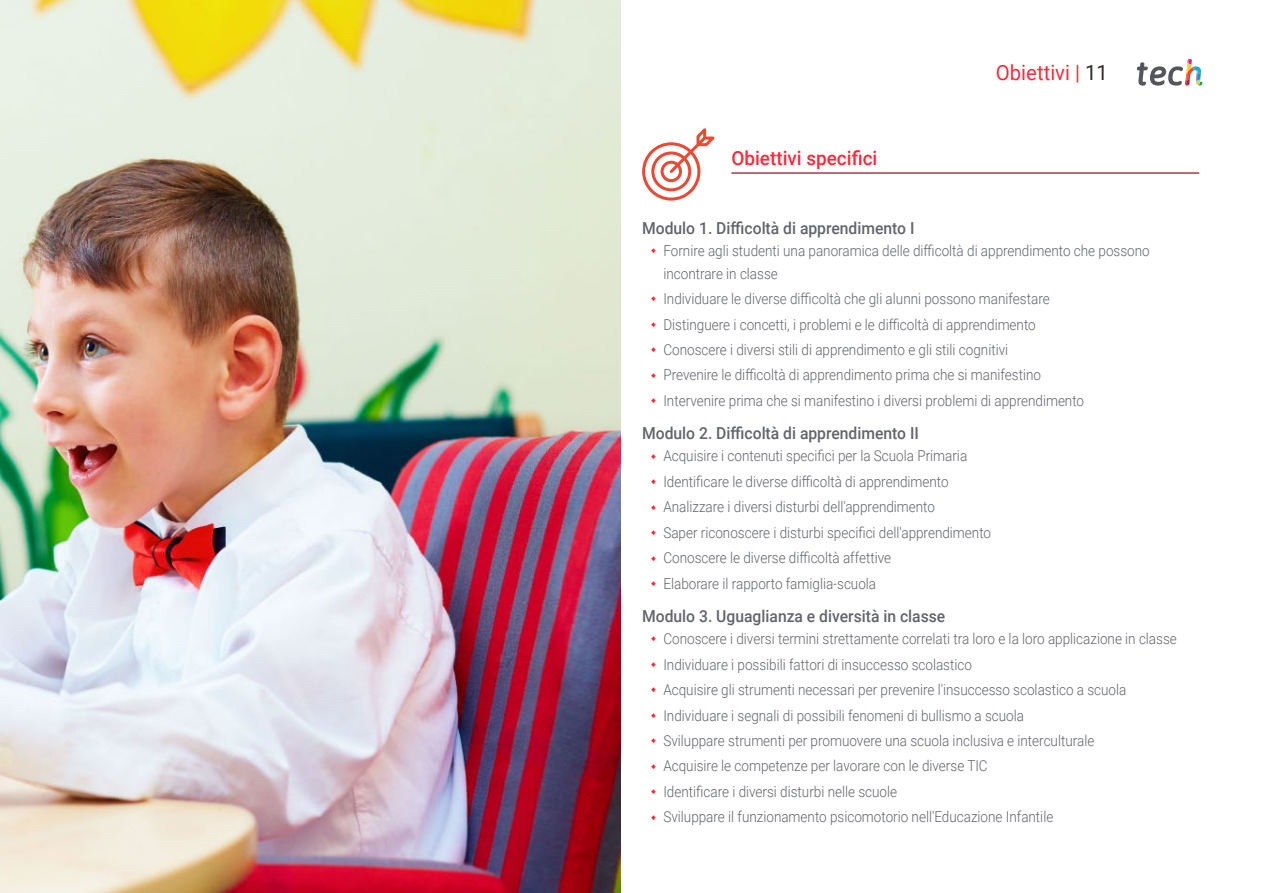
<style>
.page{position:relative;width:1263px;height:893px;background:#fff}
.page>*{position:absolute;margin:0;border:0;box-sizing:border-box;transform-origin:0 0}
.t1{font:21px "Roboto";color:#ff293a}
.t2{font:500 19.5px "Roboto";color:#ff293a}
.t3{font:500 16.5px "Roboto";color:#61646a;scale:.95 1}
.t4{font:300 15px/25.5px "Roboto";color:#61646a;scale:.9 1}
.s1{color:#312e20}
.s2{color:#fff}
</style>
<div class="page">
<svg style="left:642px;top:128px;width:72px;height:73px"></svg>
<hr style="left:731px;top:173px;width:468px;height:1px;background:#ff293a">
<img style="left:0;top:0;width:621px;height:893px">
<svg style="left:1137px;top:59px;width:65px;height:27px"></svg>
<h2 class="t2" style="left:731px;top:144px;width:147px">Obiettivi specifici</h2>
<h1 class="t1" style="left:996px;top:57px;width:125px">Obiettivi | <span class="s1">11</span><span class="s2">1</span></h1>
<p class="t3" style="left:642px;top:216px;width:288px">Modulo 1. Difficoltà di apprendimento I</p>
<p class="t4" style="left:663px;top:239px;width:542px;line-height:22.5px">Fornire agli studenti una panoramica delle difficoltà di apprendimento che possono incontrare in classe</p>
<p class="t4" style="left:663px;top:285px;width:469px">Individuare le diverse difficoltà che gli alunni possono manifestare Distinguere i concetti, i problemi e le difficoltà di apprendimento Conoscere i diversi stili di apprendimento e gli stili cognitivi<br>Prevenire le difficoltà di apprendimento prima che si manifestino Intervenire prima che si manifestino i diversi problemi di apprendimento</p>
<p class="t3" style="left:642px;top:421px;width:293px">Modulo 2. Difficoltà di apprendimento II</p>
<p class="t4" style="left:663px;top:443px;width:366px">Acquisire i contenuti specifici per la Scuola Primaria Identificare le diverse difficoltà di apprendimento Analizzare i diversi disturbi dell'apprendimento<br>Saper riconoscere i disturbi specifici dell'apprendimento Conoscere le diverse difficoltà affettive<br>Elaborare il rapporto famiglia-scuola</p>
<p class="t3" style="left:642px;top:604px;width:321px">Modulo 3. Uguaglianza e diversità in classe</p>
<p class="t4" style="left:663px;top:625px;width:572px">Conoscere i diversi termini strettamente correlati tra loro e la loro applicazione in classe Individuare i possibili fattori di insuccesso scolastico<br>Acquisire gli strumenti necessari per prevenire l'insuccesso scolastico a scuola Individuare i segnali di possibili fenomeni di bullismo a scuola<br>Sviluppare strumenti per promuovere una scuola inclusiva e interculturale<br>Acquisire le competenze per lavorare con le diverse TIC<br>Identificare i diversi disturbi nelle scuole<br>Sviluppare il funzionamento psicomotorio nell'Educazione Infantile</p>
</div>
